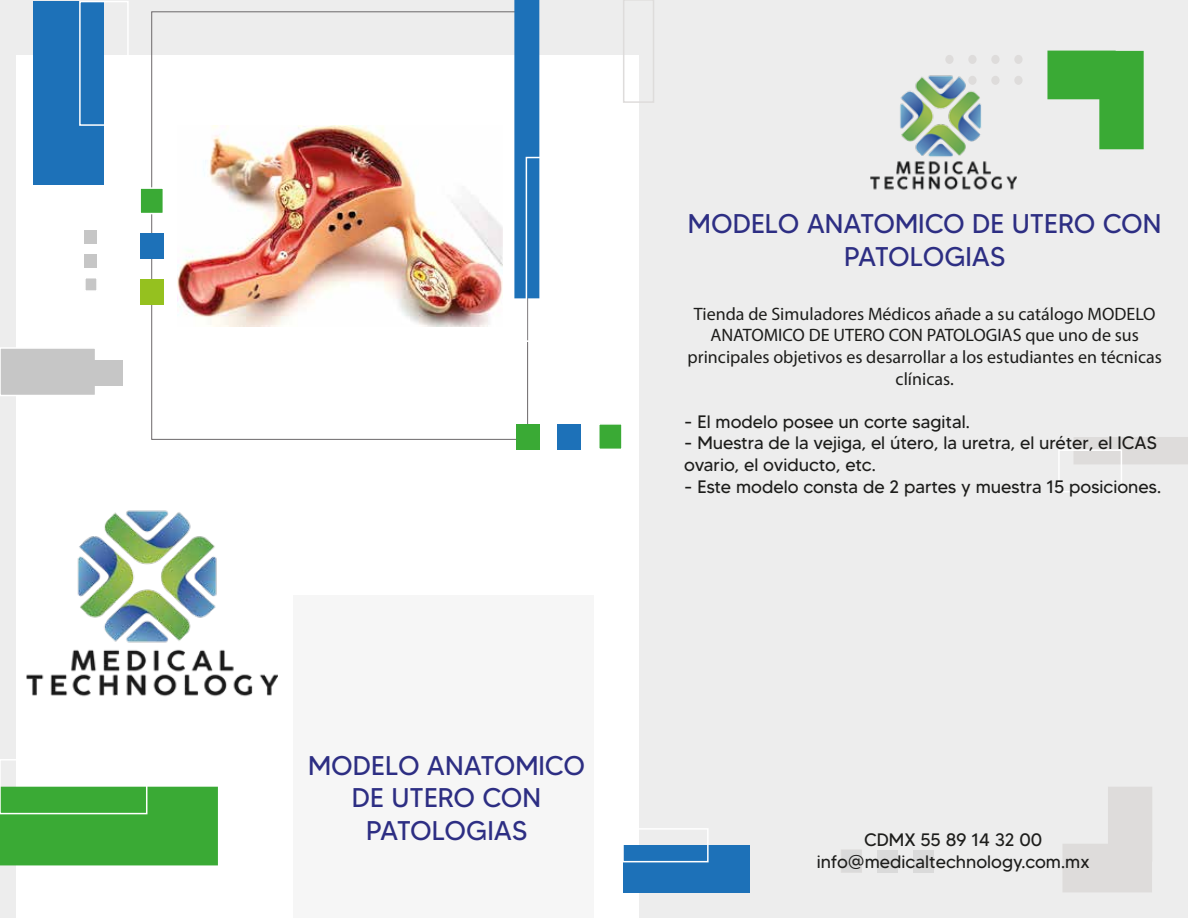
<style>
.page{position:relative;width:1188px;height:918px;background:#ededed}
.page>*{position:absolute;margin:0;border:0;box-sizing:border-box;transform-origin:0 0}
.t1{font:27px/32.4px "MADETOMMY";color:#2d2e83;text-align:center}
.t2{font:18px/21.6px "MADETOMMY";color:#1d1d1b;text-align:center}
.t3{font:18px/21.6px "Myriad Pro";color:#1d1d1b;text-align:center}
</style>
<div class="page">
<svg style="left:1047px;top:51px;width:97px;height:98px"></svg>
<svg style="left:1063px;top:787px;width:89px;height:105px"></svg>
<div style="left:945px;top:55px;width:9px;height:9px;background:#dedcdb;border-radius:50%"></div>
<div style="left:968px;top:55px;width:9px;height:9px;background:#dedcdb;border-radius:50%"></div>
<div style="left:991px;top:55px;width:9px;height:9px;background:#dedcdb;border-radius:50%"></div>
<div style="left:1014px;top:76px;width:9px;height:9px;background:#dedcdb;border-radius:50%"></div>
<div style="left:1014px;top:55px;width:9px;height:9px;background:#dedcdb;border-radius:50%"></div>
<div style="left:16px;top:55px;width:623px;height:863px;background:#fff"></div>
<div style="left:0;top:347px;width:96px;height:49px;background:#c6c6c6;border:2px solid #fff"></div>
<div style="left:28px;top:361px;width:94px;height:25px;background:#c6c6c6"></div>
<svg style="left:623px;top:0;width:31px;height:103px"></svg>
<div style="left:623px;top:845px;width:126px;height:48px;background:#1d71b8"></div>
<div style="left:622px;top:828px;width:87px;height:34px;border:2px solid #fff"></div>
<div style="left:140px;top:279px;width:23px;height:26px;background:#95c11f"></div>
<div style="left:140px;top:234px;width:23px;height:25px;background:#1d71b8"></div>
<div style="left:139px;top:187px;width:25px;height:27px;background:#3aaa35;border:2px solid #fff"></div>
<div style="left:516px;top:424px;width:23px;height:25px;background:#3aaa35"></div>
<div style="left:557px;top:424px;width:24px;height:25px;background:#1d71b8"></div>
<div style="left:598px;top:423px;width:25px;height:27px;background:#3aaa35;border:2px solid #fff"></div>
<div style="left:514px;top:0;width:25px;height:298px;background:#1d71b8"></div>
<div style="left:526px;top:157px;width:39px;height:185px;border:2px solid #fff"></div>
<div style="left:85px;top:230px;width:12px;height:13px;background:#c6c6c6"></div>
<div style="left:85px;top:254px;width:12px;height:13px;background:#c6c6c6"></div>
<div style="left:84px;top:277px;width:14px;height:15px;background:#c6c6c6;border:2px solid #fff"></div>
<div style="left:34px;top:2px;width:70px;height:183px;background:#1d71b8"></div>
<div style="left:79px;top:1px;width:50px;height:125px;border:2px solid #fff"></div>
<div style="left:0;top:787px;width:218px;height:78px;background:#3aaa35"></div>
<div style="left:0;top:759px;width:147px;height:55px;border:2px solid #fff"></div>
<div style="left:914px;top:850px;width:20px;height:22px;background:#dadada"></div>
<div style="left:877px;top:850px;width:21px;height:22px;background:#dadada"></div>
<div style="left:841px;top:850px;width:21px;height:23px;background:#dadada"></div>
<div style="left:293px;top:596px;width:301px;height:322px;background:#f6f6f6"></div>
<div style="left:1073px;top:437px;width:115px;height:27px;background:#dedcdb"></div>
<div style="left:1058px;top:449px;width:64px;height:43px;border:2px solid #fff"></div>
<img style="left:26px;top:510px;width:251px;height:187px">
<img style="left:871px;top:57px;width:145px;height:133px">
<img style="left:177px;top:125px;width:325px;height:201px">
<h1 class="t1" style="left:688px;top:208px;width:475px">MODELO ANATOMICO DE UTERO CON<br>PATOLOGIAS</h1>
<p class="t3" style="left:688px;top:303px;width:476px">Tienda de Simuladores Médicos añade a su catálogo MODELO ANATOMICO DE UTERO CON PATOLOGIAS que uno de sus principales objetivos es desarrollar a los estudiantes en técnicas clínicas.</p>
<p class="t2" style="left:684px;top:411px;width:287px">- El modelo posee un corte sagital.</p>
<p class="t2" style="left:684px;top:432px;width:474px;text-align:left">- Muestra de la vejiga, el útero, la uretra, el uréter, el ICAS ovario, el oviducto, etc.</p>
<p class="t2" style="left:684px;top:475px;width:478px">- Este modelo consta de 2 partes y muestra 15 posiciones.</p>
<h1 class="t1" style="left:308px;top:749px;width:278px">MODELO ANATOMICO<br>DE UTERO CON<br>PATOLOGIAS</h1>
<p class="t2" style="left:817px;top:829px;width:274px">CDMX 55 89 14 32 00 info@medicaltechnology.com.mx</p>
</div>
